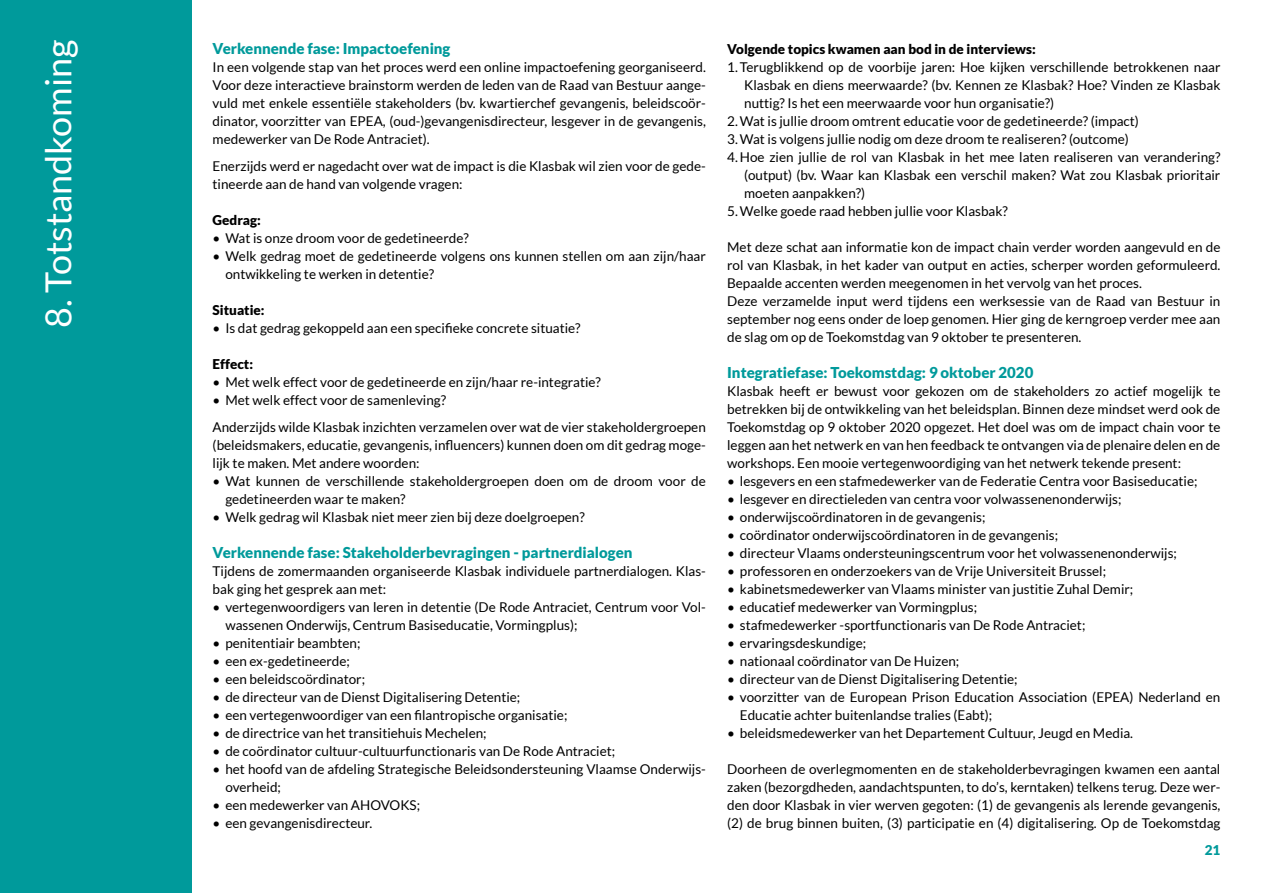
<style>
.page{position:relative;width:1263px;height:893px;background:#fff}
.page>*{position:absolute;margin:0;border:0;box-sizing:border-box;transform-origin:0 0}
.t1{font:36px "Lato";color:#fff}
.t2{font:900 15px "Lato";color:#009a9b}
.t3{font:13.5px/18px "Lato";color:#000}
.t4{font:900 13.5px "Lato";color:#000}
.t5{font:900 13.5px "Lato";color:#009a9b}
</style>
<div class="page">
<div style="left:0;top:0;width:191px;height:893px;background:#009a9b"></div>
<h1 class="t1" style="left:38px;top:328px;width:290px;rotate:-90deg">8. Totstandkoming</h1>
<p class="t2" style="left:213px;top:40px;width:239px">Verkennende fase: Impactoefening</p>
<p class="t3" style="left:213px;top:58px;width:495px;text-align:justify">In een volgende stap van het proces werd een online impactoefening georganiseerd.<br>Voor deze interactieve brainstorm werden de leden van de Raad van Bestuur aange&shy;vuld met enkele essentiële stakeholders (bv. kwartierchef gevangenis, beleidscoör&shy;dinator, voorzitter van EPEA, (oud-)gevangenisdirecteur, lesgever in de gevangenis, medewerker van De Rode Antraciet).</p>
<p class="t3" style="left:213px;top:157px;width:495px">Enerzijds werd er nagedacht over wat de impact is die Klasbak wil zien voor de gede&shy;tineerde aan de hand van volgende vragen:</p>
<p class="t4" style="left:213px;top:212px;width:50px">Gedrag:</p>
<p class="t3" style="left:213px;top:229px;width:258px">• Wat is onze droom voor de gedetineerde?</p>
<p class="t3" style="left:225px;top:247px;width:482px;text-indent:-13px">• Welk gedrag moet de gedetineerde volgens ons kunnen stellen om aan zijn/haar ontwikkeling te werken in detentie?</p>
<p class="t4" style="left:213px;top:302px;width:53px">Situatie:</p>
<p class="t3" style="left:213px;top:319px;width:369px">• Is dat gedrag gekoppeld aan een specifieke concrete situatie?</p>
<p class="t4" style="left:213px;top:356px;width:42px">Effect:</p>
<p class="t3" style="left:213px;top:373px;width:390px">• Met welk effect voor de gedetineerde en zijn/haar re-integratie?</p>
<p class="t3" style="left:213px;top:386px;width:495px;line-height:27px">• Met welk effect voor de samenleving?<br>Anderzijds wilde Klasbak inzichten verzamelen over wat de vier stakeholdergroepen</p>
<p class="t3" style="left:213px;top:436px;width:495px">(beleidsmakers, educatie, gevangenis, influencers) kunnen doen om dit gedrag moge&shy;lijk te maken. Met andere woorden:</p>
<p class="t3" style="left:225px;top:472px;width:482px;text-indent:-13px">• Wat kunnen de verschillende stakeholdergroepen doen om de droom voor de gedetineerden waar te maken?</p>
<p class="t3" style="left:213px;top:508px;width:374px">• Welk gedrag wil Klasbak niet meer zien bij deze doelgroepen?</p>
<p class="t2" style="left:213px;top:544px;width:422px">Verkennende fase: Stakeholderbevragingen - partnerdialogen</p>
<p class="t3" style="left:213px;top:562px;width:495px">Tijdens de zomermaanden organiseerde Klasbak individuele partnerdialogen. Klas&shy;bak ging het gesprek aan met:</p>
<p class="t3" style="left:225px;top:598px;width:482px;text-indent:-13px">• vertegenwoordigers van leren in detentie (De Rode Antraciet, Centrum voor Vol&shy;wassenen Onderwijs, Centrum Basiseducatie, Vormingplus);</p>
<p class="t3" style="left:213px;top:634px;width:149px">• penitentiair beambten;</p>
<p class="t3" style="left:213px;top:652px;width:139px">• een ex-gedetineerde;</p>
<p class="t3" style="left:213px;top:670px;width:154px">• een beleidscoördinator;</p>
<p class="t3" style="left:213px;top:688px;width:309px">• de directeur van de Dienst Digitalisering Detentie;</p>
<p class="t3" style="left:213px;top:706px;width:356px">• een vertegenwoordiger van een filantropische organisatie;</p>
<p class="t3" style="left:213px;top:724px;width:276px">• de directrice van het transitiehuis Mechelen;</p>
<p class="t3" style="left:213px;top:742px;width:404px">• de coördinator cultuur-cultuurfunctionaris van De Rode Antraciet;</p>
<p class="t3" style="left:225px;top:760px;width:482px;text-indent:-13px">• het hoofd van de afdeling Strategische Beleidsondersteuning Vlaamse Onderwijs&shy;overheid;</p>
<p class="t3" style="left:213px;top:796px;width:209px">• een medewerker van AHOVOKS;</p>
<p class="t3" style="left:213px;top:814px;width:161px">• een gevangenisdirecteur.</p>
<p class="t4" style="left:727px;top:41px;width:310px">Volgende topics kwamen aan bod in de interviews:</p>
<p class="t3" style="left:727px;top:58px;width:495px">1. Terugblikkend op de voorbije jaren: Hoe kijken verschillende betrokkenen naar</p>
<p class="t3" style="left:744px;top:76px;width:478px">Klasbak en diens meerwaarde? (bv. Kennen ze Klasbak? Hoe? Vinden ze Klasbak</p>
<p class="t3" style="left:744px;top:94px;width:312px">nuttig? Is het een meerwaarde voor hun organisatie?)</p>
<p class="t3" style="left:727px;top:112px;width:413px">2.Wat is jullie droom omtrent educatie voor de gedetineerde? (impact)</p>
<p class="t3" style="left:727px;top:130px;width:403px">3.Wat is volgens jullie nodig om deze droom te realiseren? (outcome)</p>
<p class="t3" style="left:727px;top:148px;width:495px">4. Hoe zien jullie de rol van Klasbak in het mee laten realiseren van verandering?</p>
<p class="t3" style="left:744px;top:166px;width:478px">(output) (bv. Waar kan Klasbak een verschil maken? Wat zou Klasbak prioritair</p>
<p class="t3" style="left:744px;top:184px;width:123px">moeten aanpakken?)</p>
<p class="t3" style="left:727px;top:202px;width:282px">5.Welke goede raad hebben jullie voor Klasbak?</p>
<p class="t3" style="left:727px;top:238px;width:495px">Met deze schat aan informatie kon de impact chain verder worden aangevuld en de rol van Klasbak, in het kader van output en acties, scherper worden geformuleerd.<br>Bepaalde accenten werden meegenomen in het vervolg van het proces.<br>Deze verzamelde input werd tijdens een werksessie van de Raad van Bestuur in september nog eens onder de loep genomen. Hier ging de kerngroep verder mee aan de slag om op de Toekomstdag van 9 oktober te presenteren.</p>
<p class="t2" style="left:727px;top:364px;width:308px">Integratiefase: Toekomstdag: 9 oktober 2020</p>
<p class="t3" style="left:727px;top:382px;width:495px;text-align:justify">Klasbak heeft er bewust voor gekozen om de stakeholders zo actief mogelijk te betrekken bij de ontwikkeling van het beleidsplan. Binnen deze mindset werd ook de Toekomstdag op 9 oktober 2020 opgezet. Het doel was om de impact chain voor te leggen aan het netwerk en van hen feedback te ontvangen via de plenaire delen en de workshops. Een mooie vertegenwoordiging van het netwerk tekende present:</p>
<p class="t3" style="left:727px;top:472px;width:472px">• lesgevers en een stafmedewerker van de Federatie Centra voor Basiseducatie;</p>
<p class="t3" style="left:727px;top:490px;width:396px">• lesgever en directieleden van centra voor volwassenenonderwijs;</p>
<p class="t3" style="left:727px;top:508px;width:260px">• onderwijscoördinatoren in de gevangenis;</p>
<p class="t3" style="left:727px;top:526px;width:332px">• coördinator onderwijscoördinatoren in de gevangenis;</p>
<p class="t3" style="left:727px;top:544px;width:451px">• directeur Vlaams ondersteuningscentrum voor het volwassenenonderwijs;</p>
<p class="t3" style="left:727px;top:562px;width:380px">• professoren en onderzoekers van de Vrije Universiteit Brussel;</p>
<p class="t3" style="left:727px;top:580px;width:408px">• kabinetsmedewerker van Vlaams minister van justitie Zuhal Demir;</p>
<p class="t3" style="left:727px;top:598px;width:252px">• educatief medewerker van Vormingplus;</p>
<p class="t3" style="left:727px;top:616px;width:360px">• stafmedewerker -sportfunctionaris van De Rode Antraciet;</p>
<p class="t3" style="left:727px;top:634px;width:141px">• ervaringsdeskundige;</p>
<p class="t3" style="left:727px;top:652px;width:234px">• nationaal coördinator van De Huizen;</p>
<p class="t3" style="left:727px;top:670px;width:292px">• directeur van de Dienst Digitalisering Detentie;</p>
<p class="t3" style="left:740px;top:688px;width:482px;text-indent:-13px">• voorzitter van de European Prison Education Association (EPEA) Nederland en<br>Educatie achter buitenlandse tralies (Eabt);</p>
<p class="t3" style="left:727px;top:724px;width:407px">• beleidsmedewerker van het Departement Cultuur, Jeugd en Media.</p>
<p class="t3" style="left:727px;top:760px;width:495px;text-align:justify">Doorheen de overlegmomenten en de stakeholderbevragingen kwamen een aantal zaken (bezorgdheden, aandachtspunten, to do’s, kerntaken) telkens terug. Deze wer&shy;den door Klasbak in vier werven gegoten: (1) de gevangenis als lerende gevangenis, (2) de brug binnen buiten, (3) participatie en (4) digitalisering. Op de Toekomstdag</p>
<p class="t5" style="left:1205px;top:842px;width:17px">21</p>
</div>
